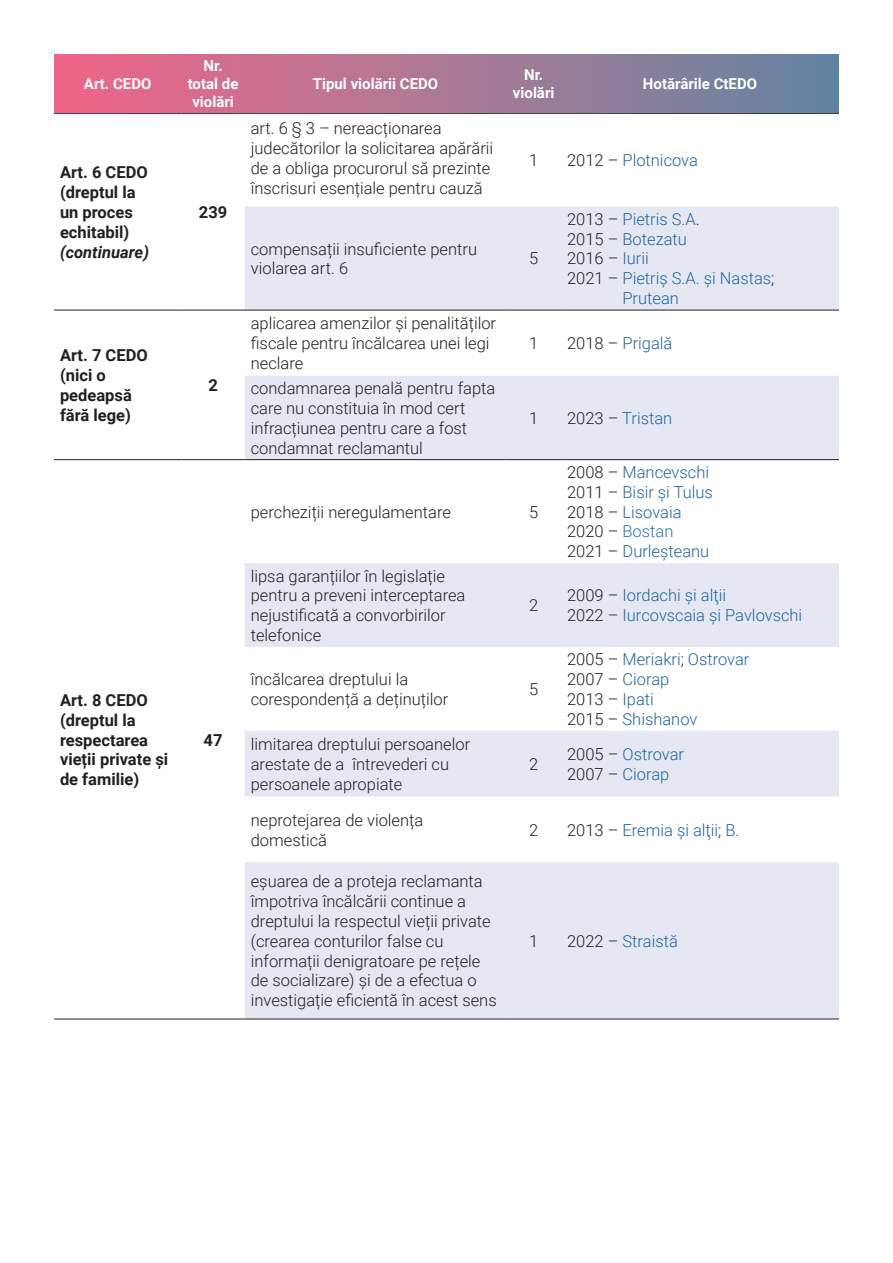
<style>
.page{position:relative;width:893px;height:1263px;background:#fff}
.page>*{position:absolute;margin:0;border:0;box-sizing:border-box;transform-origin:0 0}
.t1{font:300 16.5px/19.8px "Roboto";color:#231f20}
.t2{font:300 16.5px/19.8px "Roboto";color:#2164a3}
.t3{font:700 16.5px/19.8px "Roboto";color:#231f20}
.t4{font:300 16.5px "Roboto";color:#2e74b5}
.tabel{font:700 15px/18px "Roboto";color:#fff;text-align:center}
.s1{font-style:italic}
.s2{color:#231f20}
.s3{color:#2164a3}
</style>
<div class="page">
<svg style="left:245px;top:206px;width:594px;height:813px;fill:#e5e8f2"></svg>
<hr style="left:54px;top:310px;width:127px;height:1px;background:#231f20">
<hr style="left:181px;top:310px;width:64px;height:1px;background:#231f20">
<hr style="left:245px;top:310px;width:261px;height:1px;background:#231f20">
<hr style="left:506px;top:310px;width:55px;height:1px;background:#231f20">
<hr style="left:561px;top:310px;width:278px;height:1px;background:#231f20">
<hr style="left:54px;top:113px;width:127px;height:1px;background:#231f20">
<hr style="left:181px;top:113px;width:64px;height:1px;background:#231f20">
<hr style="left:245px;top:459px;width:261px;height:1px;background:#231f20">
<hr style="left:506px;top:459px;width:55px;height:1px;background:#231f20">
<hr style="left:561px;top:459px;width:278px;height:1px;background:#231f20">
<hr style="left:245px;top:1019px;width:261px;height:1px;background:#231f20">
<hr style="left:506px;top:1019px;width:55px;height:1px;background:#231f20">
<hr style="left:561px;top:1019px;width:278px;height:1px;background:#231f20">
<hr style="left:54px;top:459px;width:127px;height:1px;background:#231f20">
<hr style="left:181px;top:459px;width:64px;height:1px;background:#231f20">
<hr style="left:245px;top:113px;width:261px;height:1px;background:#231f20">
<hr style="left:506px;top:113px;width:55px;height:1px;background:#231f20">
<hr style="left:561px;top:113px;width:278px;height:1px;background:#231f20">
<hr style="left:54px;top:1019px;width:127px;height:1px;background:#231f20">
<hr style="left:181px;top:1019px;width:64px;height:1px;background:#231f20">
<svg style="left:54px;top:54px;width:785px;height:59px;background:#aa7694"></svg>
<p class="tabel" style="left:84px;top:74px;width:69px">Art. CEDO</p>
<p class="t3" style="left:60px;top:162px;width:89px">Art. 6 CEDO</p>
<p class="t3" style="left:60px;top:182px;width:91px">(dreptul la un proces echitabil) <span class="s1">(continuare)</span></p>
<p class="t3" style="left:60px;top:345px;width:89px">Art. 7 CEDO (nici o pedeapsă fără lege)</p>
<p class="t3" style="left:60px;top:689px;width:89px">Art. 8 CEDO</p>
<p class="t3" style="left:60px;top:709px;width:110px">(dreptul la respectarea vieții private și de familie)</p>
<p class="tabel" style="left:188px;top:56px;width:52px">Nr. total de violări</p>
<p class="t3" style="left:199px;top:202px;width:30px">239</p>
<p class="t3" style="left:208px;top:375px;width:11px">2</p>
<p class="t3" style="left:204px;top:729px;width:20px">47</p>
<p class="tabel" style="left:313px;top:74px;width:127px">Tipul violării CEDO</p>
<p class="tabel" style="left:513px;top:65px;width:43px">Nr. violări</p>
<p class="tabel" style="left:643px;top:74px;width:116px">Hotărârile CtEDO</p>
<p class="t1" style="left:251px;top:118px;width:244px">art. 6 § 3 – nereacționarea judecătorilor la solicitarea apărării de a obliga procurorul să prezinte înscrisuri esențiale pentru cauză</p>
<p class="t1" style="left:529px;top:150px;width:11px">1</p>
<p class="t2" style="left:567px;top:150px;width:132px"><span class="s2">2012 –</span> Plotnicova</p>
<p class="t1" style="left:251px;top:238px;width:228px">compensații insuficiente pentru violarea art. 6</p>
<p class="t1" style="left:529px;top:248px;width:11px">5</p>
<p class="t2" style="left:567px;top:208px;width:134px"><span class="s2">2013 –</span> Pietris S.A<span class="s2">.</span></p>
<p class="t2" style="left:567px;top:228px;width:121px"><span class="s2">2015 –</span> Botezatu</p>
<p class="t1" style="left:567px;top:248px;width:83px">2016 – <span class="s3">Iurii</span></p>
<p class="t2" style="left:622px;top:268px;width:154px;text-indent:-55px"><span class="s2">2021 –</span> Pietriș S.A. și Nastas<span class="s2">;<br></span>Prutean</p>
<p class="t1" style="left:251px;top:313px;width:247px">aplicarea amenzilor și penalităților fiscale pentru încălcarea unei legi neclare</p>
<p class="t1" style="left:251px;top:378px;width:246px">condamnarea penală pentru fapta care nu constituia în mod cert infracțiunea pentru care a fost condamnat reclamantul</p>
<p class="t1" style="left:529px;top:333px;width:11px">1</p>
<p class="t2" style="left:567px;top:333px;width:107px"><span class="s2">2018 –</span> Prigală</p>
<p class="t1" style="left:529px;top:407px;width:11px">1</p>
<p class="t2" style="left:567px;top:407px;width:107px"><span class="s2">2023 –</span> Tristan</p>
<p class="t1" style="left:251px;top:501px;width:202px">percheziții neregulamentare</p>
<p class="t1" style="left:529px;top:501px;width:11px">5</p>
<p class="t1" style="left:251px;top:565px;width:216px">lipsa garanțiilor în legislație pentru a preveni interceptarea nejustificată a convorbirilor telefonice</p>
<p class="t1" style="left:529px;top:595px;width:11px">2</p>
<p class="t1" style="left:251px;top:669px;width:199px">încălcarea dreptului la corespondență a deținuților</p>
<p class="t1" style="left:529px;top:679px;width:11px">5</p>
<p class="t1" style="left:251px;top:734px;width:221px">limitarea dreptului persoanelor arestate de a întrevederi cu persoanele apropiate</p>
<p class="t1" style="left:529px;top:753px;width:11px">2</p>
<p class="t2" style="left:567px;top:462px;width:143px"><span class="s2">2008 –</span> Mancevschi</p>
<p class="t2" style="left:567px;top:481px;width:147px"><span class="s2">2011 –</span> Bisir şi Tulus</p>
<p class="t2" style="left:567px;top:501px;width:116px"><span class="s2">2018 –</span> Lisovaia</p>
<p class="t4" style="left:567px;top:520px;width:108px"><span class="s2">2020 –</span> Bostan</p>
<p class="t2" style="left:567px;top:541px;width:144px"><span class="s2">2021 –</span> Durleșteanu</p>
<p class="t2" style="left:567px;top:585px;width:160px"><span class="s2">2009 –</span> Iordachi şi alţii</p>
<p class="t2" style="left:567px;top:605px;width:237px"><span class="s2">2022 –</span> Iurcovscaia și Pavlovschi</p>
<p class="t2" style="left:567px;top:649px;width:184px"><span class="s2">2005 –</span> Meriakri<span class="s2">;</span> Ostrovar</p>
<p class="t2" style="left:567px;top:669px;width:104px"><span class="s2">2007 –</span> Ciorap</p>
<p class="t1" style="left:567px;top:689px;width:88px">2013 – <span class="s3">Ipati</span></p>
<p class="t2" style="left:567px;top:708px;width:132px"><span class="s2">2015 –</span> Shishanov</p>
<p class="t2" style="left:567px;top:743px;width:118px"><span class="s2">2005 –</span> Ostrovar</p>
<p class="t2" style="left:567px;top:763px;width:104px"><span class="s2">2007 –</span> Ciorap</p>
<p class="t1" style="left:251px;top:809px;width:174px">neprotejarea de violența domestică</p>
<p class="t1" style="left:529px;top:819px;width:11px">2</p>
<p class="t2" style="left:567px;top:819px;width:174px"><span class="s2">2013 –</span> Eremia şi alţii<span class="s2">;</span> B.</p>
<p class="t1" style="left:251px;top:871px;width:247px">eșuarea de a proteja reclamanta împotriva încălcării continue a dreptului la respectul vieții private (crearea conturilor false cu informații denigratoare pe rețele de socializare) și de a efectua o investigație eficientă în acest sens</p>
<p class="t1" style="left:529px;top:930px;width:11px">1</p>
<p class="t2" style="left:567px;top:930px;width:112px"><span class="s2">2022 –</span> Straistă</p>
</div>
